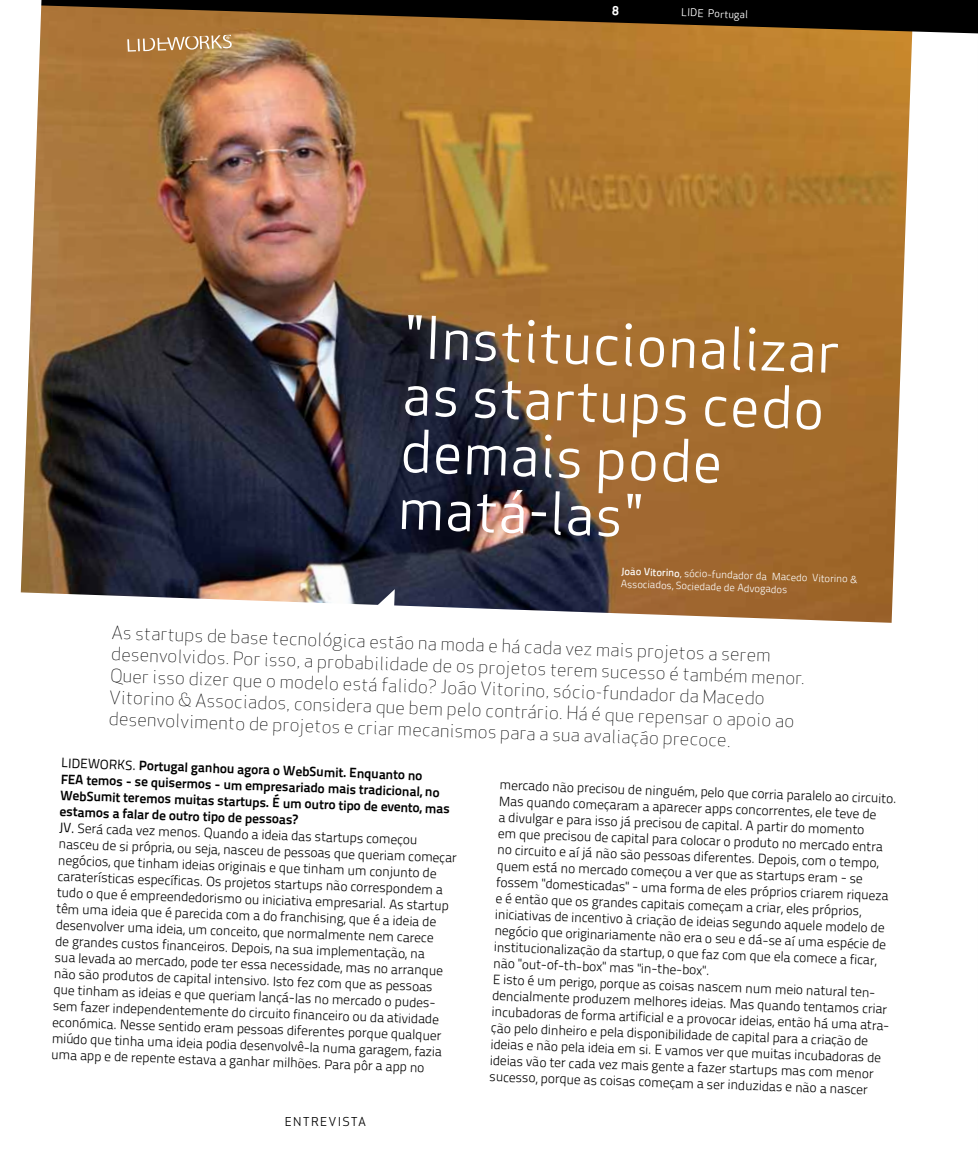
<style>
.page{position:relative;width:978px;height:1170px;background:#fff}
.page>*{position:absolute;margin:0;border:0;box-sizing:border-box;transform-origin:0 0}
.t1{font:57.45px/57px "Apex Sans Book T";color:#fff}
.t2{font:18px/21.6px "Apex Sans Light T";color:#000}
.t3{font:13.5px/16.2px "Titillium Text 14 L 250 wt";color:#000}
.t4{font:13.5px/16.2px "Titillium Text 14 L 800 wt";color:#000}
.t5{font:12px "Apex Sans Book T";letter-spacing:.1em;color:#000}
.t6{font:10.5px/12.6px "Titillium Text 14 L 250 wt";color:#fff}
.t7{font:10.5px "Apex Sans Book T";color:#fff}
.s1{font-family:"Titillium Text 14 L 600 wt"}
.s2{font-family:"Titillium Text 14 L 400 wt"}
</style>
<div class="page">
<svg style="left:20px;top:502px;width:4px;height:91px"></svg>
<img style="left:24px;top:0;width:954px;height:623px">
<p class="t7" style="left:682px;top:6px;width:68px;rotate:2deg">LIDE Portugal</p>
<h1 class="t1" style="left:405px;top:308px;width:438px;rotate:2deg">"Institucionalizar as startups cedo demais pode matá-las"</h1>
<p class="t6" style="left:622px;top:564px;width:238px;rotate:2deg"><span class="s1">João Vitorino</span>, sócio-fundador da Macedo Vitorino &amp;<br>Associados, Sociedade de Advogados</p>
<p class="t2" style="left:112px;top:621px;width:696px;rotate:2deg">As startups de base tecnológica estão na moda e há cada vez mais projetos a serem desenvolvidos. Por isso, a probabilidade de os projetos terem sucesso é também menor.<br>Quer isso dizer que o modelo está falido? João Vitorino, sócio-fundador da Macedo Vitorino &amp; Associados, considera que bem pelo contrário. Há é que repensar o apoio ao desenvolvimento de projetos e criar mecanismos para a sua avaliação precoce.</p>
<p class="t4" style="left:62px;top:754px;width:391px;rotate:2deg"><span class="s2">LideWorks.</span> Portugal ganhou agora o WebSumit. Enquanto no<br>FEA temos - se quisermos - um empresariado mais tradicional, no WebSumit teremos muitas startups. É um outro tipo de evento, mas estamos a falar de outro tipo de pessoas?</p>
<p class="t3" style="left:60px;top:819px;width:400px;rotate:2deg"><span class="s2">JV.</span> Será cada vez menos. Quando a ideia das startups começou nasceu de si própria, ou seja, nasceu de pessoas que queriam começar negócios, que tinham ideias originais e que tinham um conjunto de caraterísticas específicas. Os projetos startups não correspondem a tudo o que é empreendedorismo ou iniciativa empresarial. As startup têm uma ideia que é parecida com a do franchising, que é a ideia de desenvolver uma ideia, um conceito, que normalmente nem carece<br>de grandes custos financeiros. Depois, na sua implementação, na<br>sua levada ao mercado, pode ter essa necessidade, mas no arranque não são produtos de capital intensivo. Isto fez com que as pessoas que tinham as ideias e que queriam lançá-las no mercado o pudes&shy;sem fazer independentemente do circuito financeiro ou da atividade económica. Nesse sentido eram pessoas diferentes porque qualquer miúdo que tinha uma ideia podia desenvolvê-la numa garagem, fazia uma app e de repente estava a ganhar milhões. Para pôr a app no</p>
<p class="t5" style="left:285px;top:1113px;width:83px">ENTREVISTA</p>
<p class="t3" style="left:500px;top:776px;width:399px;rotate:2deg">mercado não precisou de ninguém, pelo que corria paralelo ao circuito.<br>Mas quando começaram a aparecer apps concorrentes, ele teve de<br>a divulgar e para isso já precisou de capital. A partir do momento<br>em que precisou de capital para colocar o produto no mercado entra no circuito e aí já não são pessoas diferentes. Depois, com o tempo, quem está no mercado começou a ver que as startups eram - se fossem "domesticadas" - uma forma de eles próprios criarem riqueza e é então que os grandes capitais começam a criar, eles próprios, iniciativas de incentivo à criação de ideias segundo aquele modelo de negócio que originariamente não era o seu e dá-se aí uma espécie de institucionalização da startup, o que faz com que ela comece a ficar, não "out-of-th-box" mas "in-the-box".<br>E isto é um perigo, porque as coisas nascem num meio natural ten&shy;dencialmente produzem melhores ideias. Mas quando tentamos criar incubadoras de forma artificial e a provocar ideias, então há uma atra&shy;ção pelo dinheiro e pela disponibilidade de capital para a criação de ideias e não pela ideia em si. E vamos ver que muitas incubadoras de ideias vão ter cada vez mais gente a fazer startups mas com menor sucesso, porque as coisas começam a ser induzidas e não a nascer</p>
</div>
